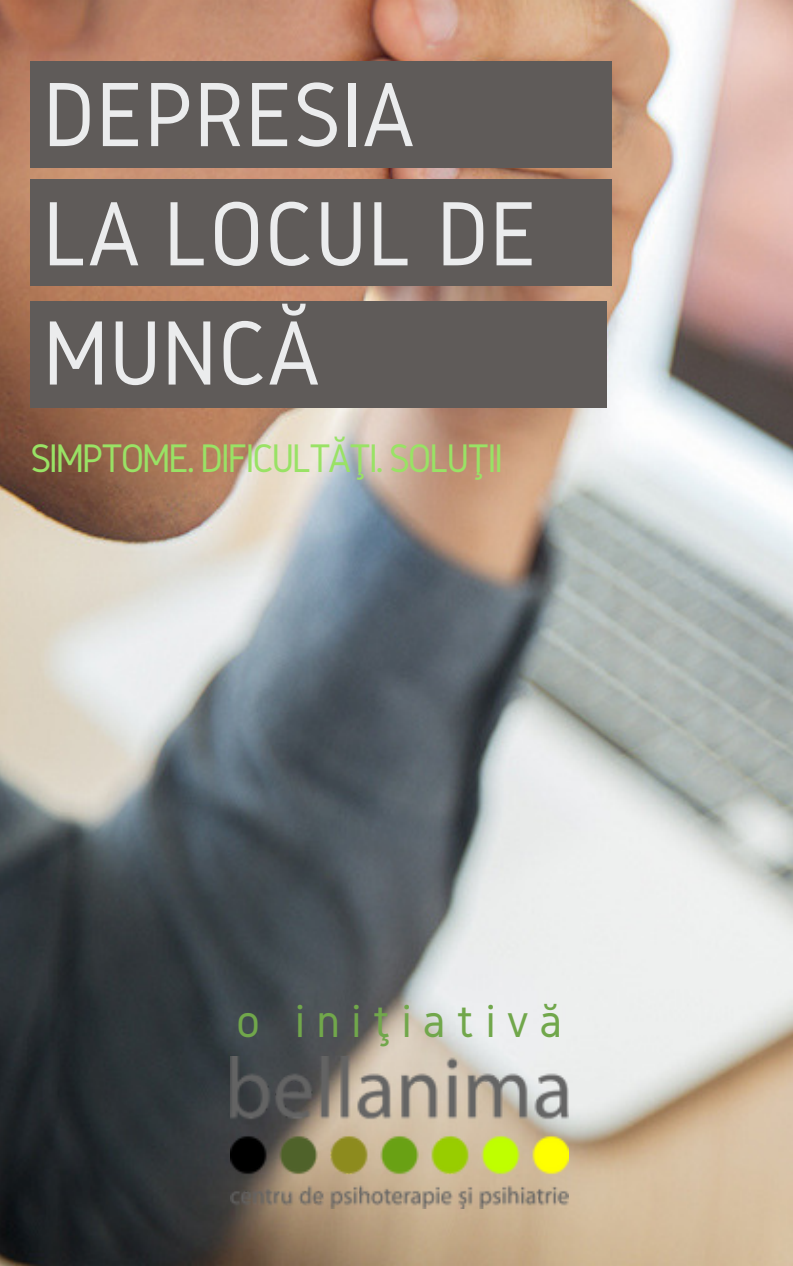
<style>
.page{position:relative;width:793px;height:1266px;background:#fff}
.page>*{position:absolute;margin:0;border:0;box-sizing:border-box;transform-origin:0 0}
.t1{font:94.72px/119.2px "Gidole";color:#ebeced}
.t2{font:49.72px "Gidole";letter-spacing:.23em;color:#71a74b}
.t3{font:41.4px "Gidole";letter-spacing:-.065em;color:#99e265}
</style>
<div class="page">
<img style="left:0;top:0;width:793px;height:1265px">
<div style="left:30px;top:61px;width:582px;height:107px;background:#5f5b59"></div>
<div style="left:30px;top:179px;width:582px;height:107px;background:#5f5b59"></div>
<div style="left:30px;top:301px;width:577px;height:107px;background:#5f5b59"></div>
<img style="left:230px;top:1056px;width:338px;height:152px">
<h1 class="t1" style="left:43px;top:54px;width:496px">DEPRESIA<br>LA LOCUL DE<br>MUNCĂ</h1>
<p class="t3" style="left:30px;top:435px;width:474px">SIMPTOME. DIFICULTĂŢI. SOLUŢII</p>
<p class="t2" style="left:236px;top:993px;width:327px">o iniţiativă</p>
</div>
